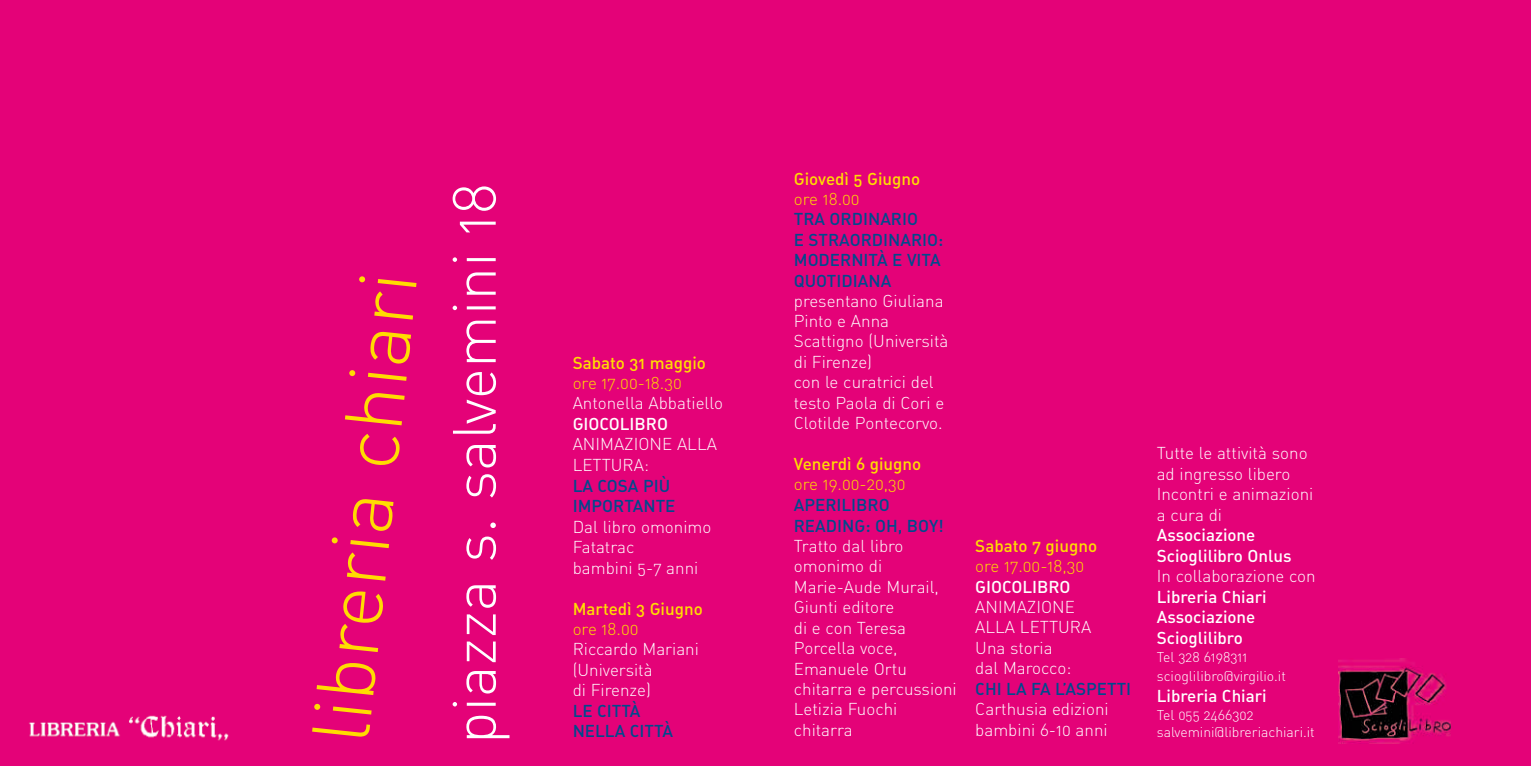
<style>
.page{position:relative;width:1531px;height:766px;background:#fff}
.page>*{position:absolute;margin:0;border:0;box-sizing:border-box;transform-origin:0 0}
.t1{font:80px "DIN Light Alternate";color:#ffdc01}
.t2{font:60px "DIN Light Alternate";color:#fff}
.t3{font:17px/20.4px "DIN Light Alternate";color:#fff}
.t4{font:17px/20.4px "DIN Medium Alternate";color:#004a8d}
.t5{font:17px/20.4px "DIN Medium Alternate";color:#fff}
.t6{font:17px "DIN Medium Alternate";color:#ffdc01}
.t7{font:17px "DIN Light Alternate";color:#ffdc01}
.t8{font:300 17px/20.8px "DIN";color:#fff}
.t9{font:14px/19px "DIN Light Alternate";color:#fff}
</style>
<div class="page">
<div style="left:0;top:0;width:1531px;height:765px;background:#e40278"></div>
<img style="left:28px;top:715px;width:201px;height:26px">
<img style="left:1338px;top:658px;width:113px;height:85px">
<h1 class="t1" style="left:294px;top:737px;width:474px;rotate:-84deg">libreria chiari</h1>
<h2 class="t2" style="left:440px;top:743px;width:562px;rotate:-90deg">piazza s. salvemini 18</h2>
<p class="t6" style="left:573px;top:353px;width:135px">Sabato 31 maggio</p>
<p class="t7" style="left:573px;top:373px;width:111px">ore 17.00-18.30</p>
<p class="t3" style="left:573px;top:393px;width:152px">Antonella Abbatiello</p>
<p class="t5" style="left:573px;top:414px;width:97px">GIOCOLIBRO</p>
<p class="t8" style="left:573px;top:434px;width:146px">ANIMAZIONE ALLA<br>LETTURA:</p>
<p class="t4" style="left:573px;top:475px;width:104px">LA COSA PIÙ<br>IMPORTANTE</p>
<p class="t3" style="left:573px;top:516px;width:140px">Dal libro omonimo<br>Fatatrac<br>bambini 5-7 anni</p>
<p class="t6" style="left:573px;top:599px;width:132px">Martedì 3 Giugno</p>
<p class="t7" style="left:573px;top:619px;width:67px">ore 18.00</p>
<p class="t3" style="left:573px;top:639px;width:128px">Riccardo Mariani (Università<br>di Firenze)</p>
<p class="t4" style="left:573px;top:700px;width:69px">LE CITTÀ</p>
<p class="t4" style="left:573px;top:721px;width:102px">NELLA CITTÀ</p>
<p class="t6" style="left:794px;top:169px;width:128px">Giovedì 5 Giugno</p>
<p class="t7" style="left:794px;top:189px;width:67px">ore 18.00</p>
<p class="t4" style="left:794px;top:209px;width:151px">TRA ORDINARIO<br>E STRAORDINARIO:<br>MODERNITÀ E VITA<br>QUOTIDIANA</p>
<p class="t3" style="left:794px;top:290px;width:156px">presentano Giuliana<br>Pinto e Anna<br>Scattigno (Università di Firenze)<br>con le curatrici del testo Paola di Cori e<br>Clotilde Pontecorvo.</p>
<p class="t6" style="left:794px;top:454px;width:129px">Venerdì 6 giugno</p>
<p class="t7" style="left:794px;top:474px;width:113px">ore 19.00-20,30</p>
<p class="t4" style="left:794px;top:495px;width:152px">APERILIBRO<br>READING: OH, BOY!</p>
<p class="t3" style="left:794px;top:536px;width:164px">Tratto dal libro omonimo di<br>Marie-Aude Murail,<br>Giunti editore<br>di e con Teresa<br>Porcella voce,<br>Emanuele Ortu chitarra e percussioni<br>Letizia Fuochi chitarra</p>
<p class="t6" style="left:975px;top:536px;width:123px">Sabato 7 giugno</p>
<p class="t7" style="left:975px;top:556px;width:110px">ore 17.00-18,30</p>
<p class="t5" style="left:975px;top:576px;width:97px">GIOCOLIBRO</p>
<p class="t8" style="left:975px;top:596px;width:117px">ANIMAZIONE<br>ALLA LETTURA</p>
<p class="t3" style="left:975px;top:637px;width:97px">Una storia dal Marocco:</p>
<p class="t4" style="left:975px;top:679px;width:157px">CHI LA FA L’ASPETTI</p>
<p class="t3" style="left:975px;top:698px;width:135px">Carthusia edizioni bambini 6-10 anni</p>
<p class="t3" style="left:1157px;top:443px;width:158px">Tutte le attività sono ad ingresso libero<br>Incontri e animazioni a cura di</p>
<p class="t5" style="left:1157px;top:525px;width:136px">Associazione<br>Scioglilibro Onlus</p>
<p class="t3" style="left:1157px;top:566px;width:160px">In collaborazione con</p>
<p class="t5" style="left:1157px;top:586px;width:112px">Libreria Chiari<br>Associazione<br>Scioglilibro</p>
<p class="t9" style="left:1157px;top:647px;width:131px">Tel 328 6198311 scioglilibro@virgilio.it</p>
<p class="t5" style="left:1157px;top:685px;width:112px">Libreria Chiari</p>
<p class="t9" style="left:1157px;top:706px;width:160px;line-height:16.8px">Tel 055 2466302 salvemini@libreriachiari.it</p>
</div>
